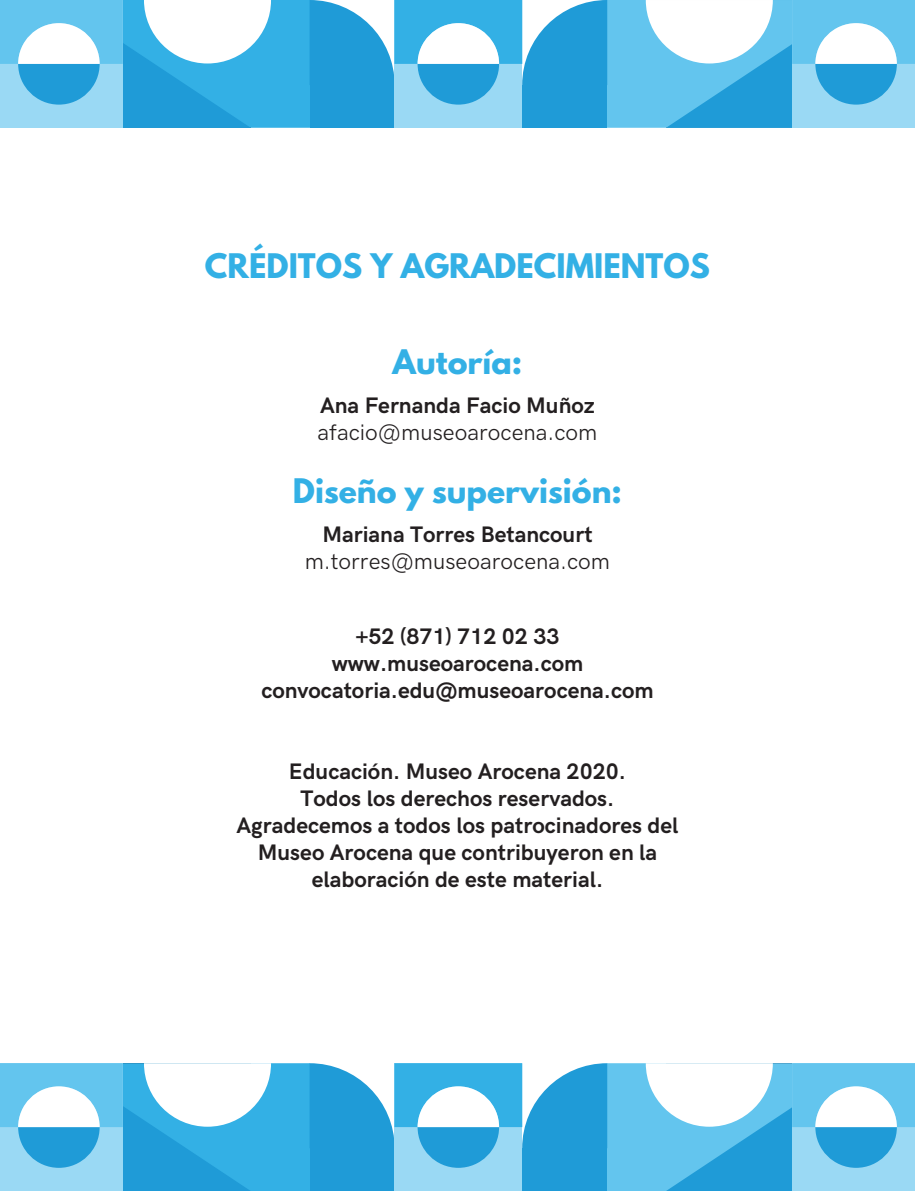
<style>
.page{position:relative;width:915px;height:1191px;background:#fff}
.page>*{position:absolute;margin:0;border:0;box-sizing:border-box;transform-origin:0 0}
.t1{font:700 30px "League Spartan";color:#33b0e5}
.t2{font:700 22.5px/27px "HK Grotesk";color:#231f20;text-align:center}
.t3{font:22.5px "HK Grotesk";color:#231f20}
</style>
<div class="page">
<svg style="left:0;top:0;width:914px;height:128px"></svg>
<svg style="left:0;top:1063px;width:914px;height:128px"></svg>
<h1 class="t1" style="left:205px;top:242px;width:506px">CRÉDITOS Y AGRADECIMIENTOS</h1>
<h1 class="t1" style="left:392px;top:338px;width:131px">Autoría:</h1>
<p class="t2" style="left:320px;top:390px;width:276px">Ana Fernanda Facio Muñoz</p>
<p class="t3" style="left:317px;top:415px;width:281px">afacio@museoarocena.com</p>
<h1 class="t1" style="left:293px;top:467px;width:330px">Diseño y supervisión:</h1>
<p class="t2" style="left:322px;top:519px;width:272px">Mariana Torres Betancourt</p>
<p class="t3" style="left:305px;top:544px;width:307px">m.torres@museoarocena.com</p>
<p class="t2" style="left:261px;top:621px;width:393px">+52 (871) 712 02 33 www.museoarocena.com convocatoria.edu@museoarocena.com</p>
<p class="t2" style="left:236px;top:756px;width:443px">Educación. Museo Arocena 2020.<br>Todos los derechos reservados.<br>Agradecemos a todos los patrocinadores del Museo Arocena que contribuyeron en la elaboración de este material.</p>
</div>
